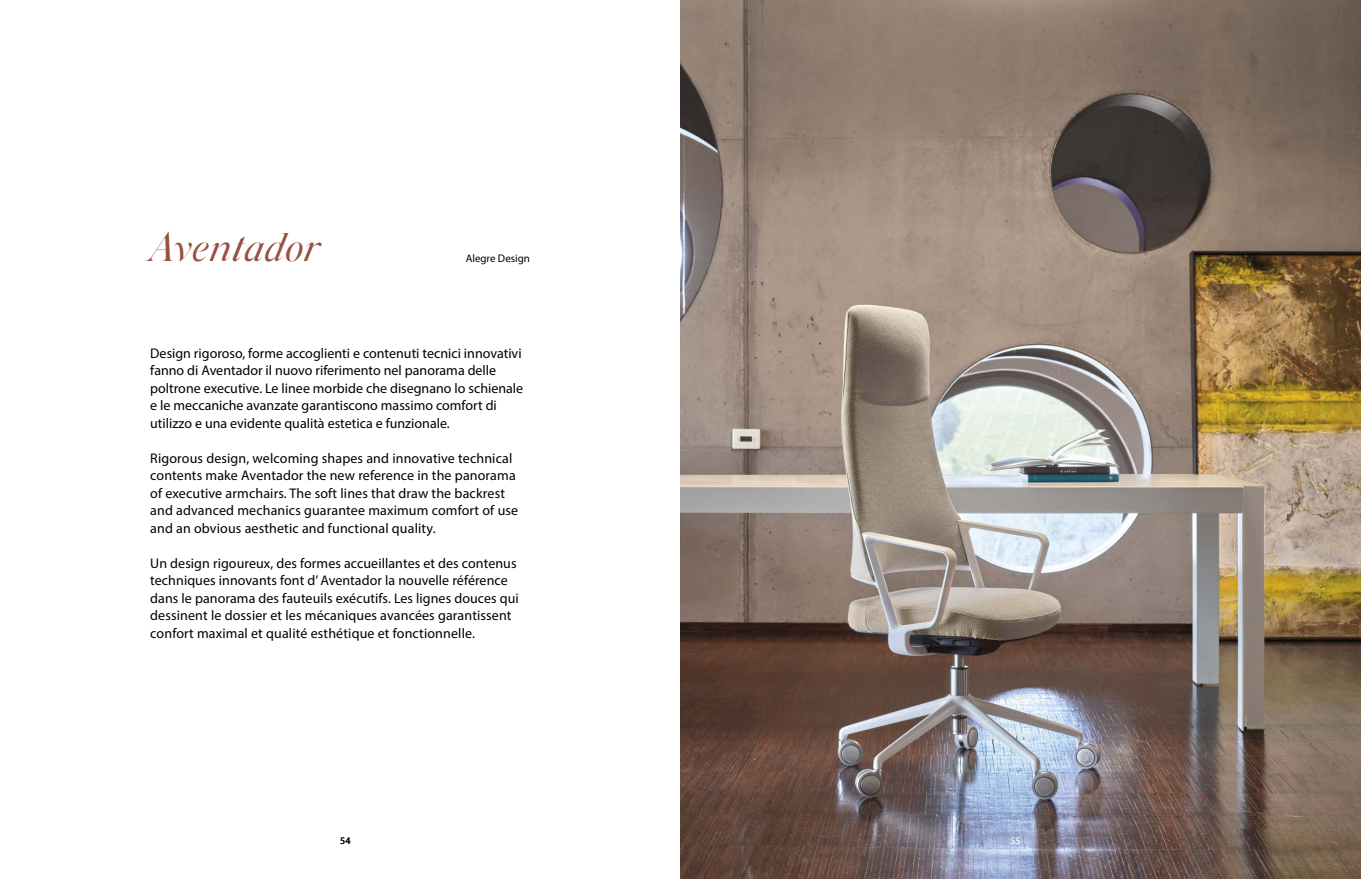
<style>
.page{position:relative;width:1361px;height:879px;background:#fff}
.page>*{position:absolute;margin:0;border:0;box-sizing:border-box;transform-origin:0 0}
.t1{font:italic 40px "Silk Serif";letter-spacing:-.01em;color:#985044}
.t2{font:14px/17.5px "Myriad Pro";letter-spacing:.005em;color:#000}
.t3{font:11px "Myriad Pro";color:#000}
.t4{font:10px "Myriad Pro";color:#000}
.t5{font:10px "Myriad Pro";color:#fff}
</style>
<div class="page">
<img style="left:680px;top:0;width:681px;height:879px">
<h1 class="t1" style="left:150px;top:224px;width:171px">Aventador</h1>
<p class="t3" style="left:466px;top:251px;width:66px">Alegre Design</p>
<p class="t2" style="left:150px;top:344px;width:374px">Design rigoroso, forme accoglienti e contenuti tecnici innovativi fanno di Aventador il nuovo riferimento nel panorama delle poltrone executive. Le linee morbide che disegnano lo schienale e le meccaniche avanzate garantiscono massimo comfort di utilizzo e una evidente qualità estetica e funzionale.</p>
<p class="t2" style="left:150px;top:449px;width:369px">Rigorous design, welcoming shapes and innovative technical contents make Aventador the new reference in the panorama of executive armchairs. The soft lines that draw the backrest and advanced mechanics guarantee maximum comfort of use and an obvious aesthetic and functional quality.</p>
<p class="t2" style="left:150px;top:554px;width:370px">Un design rigoureux, des formes accueillantes et des contenus techniques innovants font d’ Aventador la nouvelle référence dans le panorama des fauteuils exécutifs. Les lignes douces qui dessinent le dossier et les mécaniques avancées garantissent confort maximal et qualité esthétique et fonctionnelle.</p>
<p class="t4" style="left:340px;top:834px;width:12px">54</p>
<p class="t5" style="left:1010px;top:834px;width:12px">55</p>
</div>
